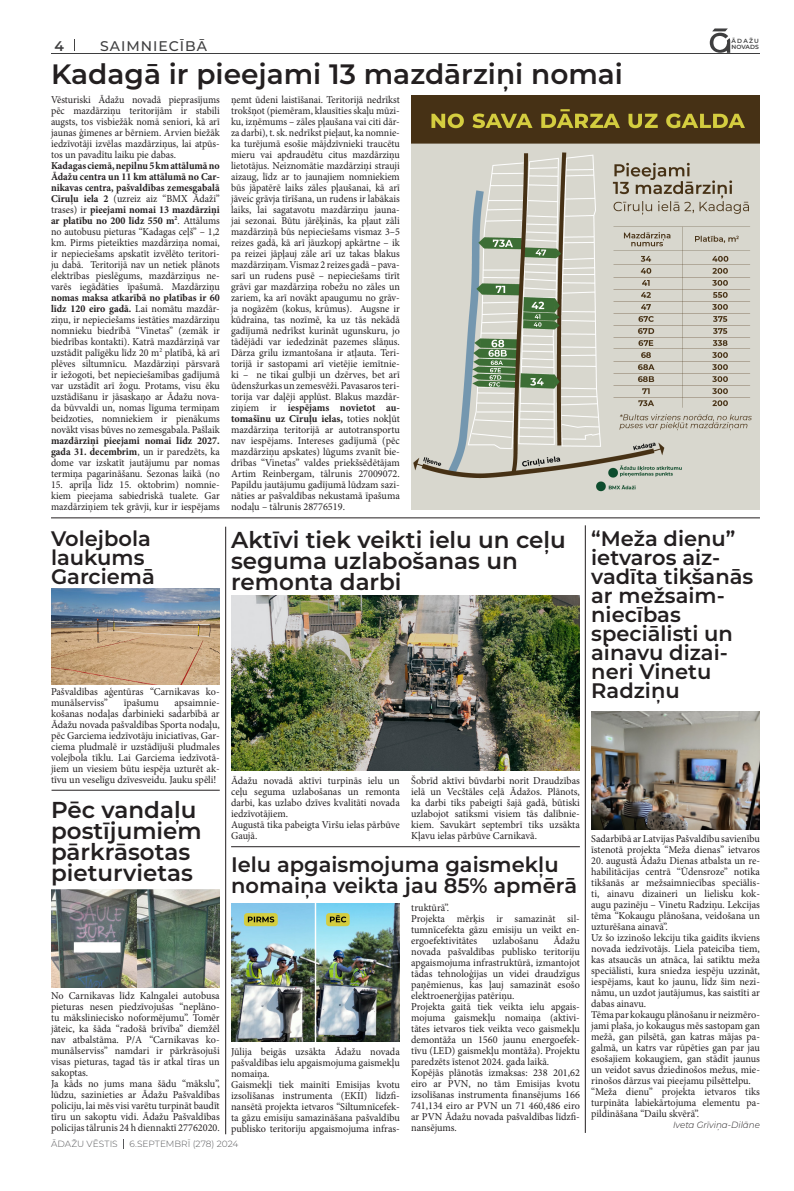
<style>
.page{position:relative;width:794px;height:1191px;background:#fff}
.page>*{position:absolute;margin:0;border:0;box-sizing:border-box;transform-origin:0 0}
.Nobeiguma_zīmīte{font:600 28px "Montserrat";color:#231f20}
.Nobeiguma_zīmīte-2{font:600 23px/21px "Montserrat";color:#231f20}
.Nobeiguma_zīmīte-3{font:600 21px/19px "Montserrat";color:#231f20}
.bibl2{font:500 14px "Montserrat";letter-spacing:.07em;color:#3e3e3f}
.t1{font:600 14px "Montserrat";color:#3e3e3f}
.bibl2-2{font:10.5px/11px "Minion Pro";color:#231f20;text-align:justify}
.bibl2-3{font:10.5px/11px "Minion Pro";color:#231f20;text-align:justify;scale:.95 1}
.t2{font:300 9px "Montserrat";color:#57585a}
.bibl2-4{font:italic 300 9px "Montserrat";color:#231f20}
.t3{font:600 6px "Montserrat";color:#3e3e3f}
.s1{font-weight:700}
</style>
<div class="page">
<hr style="left:51px;top:53px;width:709px;height:1px;background:#3e3e3f">
<svg style="left:710px;top:28px;width:20px;height:25px"></svg>
<img style="left:51px;top:889px;width:169px;height:98px">
<img style="left:51px;top:589px;width:169px;height:95px">
<img style="left:231px;top:903px;width:169px;height:138px">
<img style="left:231px;top:595px;width:349px;height:175px">
<img style="left:591px;top:711px;width:169px;height:118px">
<img style="left:411px;top:96px;width:349px;height:414px">
<hr style="left:51px;top:517px;width:709px;height:1px;background:#231f20">
<hr style="left:231px;top:846px;width:349px;height:1px;background:#231f20">
<hr style="left:52px;top:790px;width:168px;height:1px;background:#231f20">
<hr style="left:585px;top:525px;width:1px;height:607px;background:#231f20">
<hr style="left:225px;top:526px;width:1px;height:608px;background:#231f20">
<h3 class="t1" style="left:54px;top:36px;width:11px">4</h3>
<p class="t3" style="left:731px;top:37px;width:29px">ĀDAŽU</p>
<p class="bibl2" style="left:100px;top:36px;width:108px">SAIMNIECĪBĀ</p>
<p class="t3" style="left:731px;top:43px;width:29px">NOVADS</p>
<p class="Nobeiguma_zīmīte" style="left:51px;top:54px;width:573px">Kadagā ir pieejami 13 mazdārziņi nomai</p>
<p class="bibl2-3" style="left:51px;top:94px;width:179px">Vēsturiski Ādažu novadā pieprasījums pēc mazdārziņu teritorijām ir stabili augsts, tos visbiežāk nomā seniori, kā arī jaunas ģimenes ar bērniem. Arvien biežāk iedzīvotāji izvēlas mazdārziņus, lai atpūs&shy;tos un pavadītu laiku pie dabas.</p>
<p class="bibl2-3" style="left:51px;top:160px;width:179px"><span class="s1">Kadagas ciemā, nepilnu 5 km attālumā no Ādažu centra un 11 km attālumā no Car&shy;nikavas centra, pašvaldības zemesgabalā Cīruļu iela 2</span> (uzreiz aiz “BMX Ādaži” trases) ir <span class="s1">pieejami nomai 13 mazdārziņi ar platību no 200 līdz 550 m</span><sup>2</sup>. Attālums no autobusu pieturas “Kadagas ceļš” – 1,2 km. Pirms pieteikties mazdārziņa nomai, ir nepieciešams apskatīt izvēlēto teritori&shy;ju dabā. Teritorijā nav un netiek plānots elektrības pieslēgums, mazdārziņus ne&shy;varēs iegādāties īpašumā. Mazdārziņu <span class="s1">nomas maksa atkarībā no platības ir 60 līdz 120 eiro gadā.</span> Lai nomātu mazdār&shy;ziņu, ir nepieciešams iestāties mazdārziņu nomnieku biedrībā “Vinetas” (zemāk ir biedrības kontakti). Katrā mazdārziņā var uzstādīt palīgēku līdz 20 m<sup>2</sup> platībā, kā arī plēves siltumnīcu. Mazdārziņi pārsvarā ir iežogoti, bet nepieciešamības gadījumā var uzstādīt arī žogu. Protams, visu ēku uzstādīšanu ir jāsaskaņo ar Ādažu nova&shy;da būvvaldi un, nomas līguma termiņam beidzoties, nomniekiem ir pienākums novākt visas būves no zemesgabala. Pašlaik <span class="s1">mazdārziņi pieejami nomai līdz 2027. gada 31. decembrim</span>, un ir paredzēts, ka dome var izskatīt jautājumu par nomas termiņa pagarināšanu. Sezonas laikā (no</p>
<p class="bibl2-3" style="left:51px;top:479px;width:179px">15. aprīļa līdz 15. oktobrim) nomnie&shy;kiem pieejama sabiedriskā tualete. Gar mazdārziņiem tek grāvji, kur ir iespējams</p>
<p class="Nobeiguma_zīmīte-3" style="left:51px;top:528px;width:105px">Volejbola laukums<br>Garciemā</p>
<p class="bibl2-3" style="left:231px;top:94px;width:179px">ņemt ūdeni laistīšanai. Teritorijā nedrīkst trokšņot (piemēram, klausīties skaļu mūzi&shy;ku, izņēmums – zāles pļaušana vai citi dār&shy;za darbi), t. sk. nedrīkst pieļaut, ka nomnie&shy;ka turējumā esošie mājdzīvnieki traucētu mieru vai apdraudētu citus mazdārziņu lietotājus. Neiznomātie mazdārziņi strauji aizaug, līdz ar to jaunajiem nomniekiem būs jāpatērē laiks zāles pļaušanai, kā arī jāveic grāvja tīrīšana, un rudens ir labākais laiks, lai sagatavotu mazdārziņu jauna&shy;jai sezonai. Būtu jārēķinās, ka pļaut zāli mazdārziņā būs nepieciešams vismaz 3–5 reizes gadā, kā arī jāuzkopj apkārtne – ik pa reizei jāpļauj zāle arī uz takas blakus mazdārziņam. Vismaz 2 reizes gadā – pava&shy;sarī un rudens pusē – nepieciešams tīrīt grāvi gar mazdārziņa robežu no zāles un zariem, ka arī novākt apaugumu no grāv&shy;ja nogāzēm (kokus, krūmus). Augsne ir kūdraina, tas nozīmē, ka uz tās nekādā gadījumā nedrīkst kurināt ugunskuru, jo tādējādi var iededzināt pazemes slāņus.<br>Dārza grilu izmantošana ir atļauta. Teri&shy;torijā ir sastopami arī vietējie iemītnie&shy;ki – ne tikai gulbji un dzērves, bet arī ūdensžurkas un zemesvēži. Pavasaros teri&shy;torija var daļēji applūst. Blakus mazdār&shy;ziņiem ir <span class="s1">iespējams novietot au&shy;tomašīnu uz Cīruļu ielas,</span> toties nokļūt mazdārziņa teritorijā ar autotransportu nav iespējams. Intereses gadījumā (pēc mazdārziņu apskates) lūgums zvanīt bie&shy;drības “Vinetas” valdes priekšsēdētājam Artim Reinbergam, tālrunis 27009072.<br>Papildu jautājumu gadījumā lūdzam sazi&shy;nāties ar pašvaldības nekustamā īpašuma nodaļu – tālrunis 28776519.</p>
<p class="Nobeiguma_zīmīte-2" style="left:231px;top:528px;width:336px">Aktīvi tiek veikti ielu un ceļu seguma uzlabošanas un remonta darbi</p>
<p class="bibl2-2" style="left:51px;top:686px;width:170px">Pašvaldības aģentūras “Carnikavas ko&shy;munālserviss”</p>
<p class="bibl2-2" style="left:124px;top:697px;width:37px">īpašumu</p>
<p class="bibl2-2" style="left:51px;top:697px;width:170px;text-indent:124px">apsaimnie&shy;košanas nodaļas darbinieki sadarbībā ar Ādažu novada pašvaldības Sporta nodaļu, pēc Garciema iedzīvotāju iniciatīvas, Gar&shy;ciema pludmalē ir uzstādījuši pludmales volejbola tīklu. Lai Garciema iedzīvotā&shy;jiem un viesiem būtu iespēja uzturēt ak&shy;tīvu un veselīgu dzīvesveidu. Jauku spēli!</p>
<p class="Nobeiguma_zīmīte-2" style="left:51px;top:798px;width:152px">Pēc vandaļu postījumiem pārkrāsotas pieturvietas</p>
<p class="bibl2-2" style="left:51px;top:990px;width:170px">No Carnikavas līdz Kalngalei autobusa pieturas nesen piedzīvojušas “neplāno&shy;tu māksliniecisko noformējumu”. Tomēr jāteic, ka šāda “radošā brīvība” diemžēl nav atbalstāma. P/A “Carnikavas ko&shy;munālserviss” namdari ir pārkrāsojuši visas pieturas, tagad tās ir atkal tīras un sakoptas.</p>
<p class="bibl2-2" style="left:51px;top:1078px;width:170px">Ja kāds no jums mana šādu “mākslu”, lūdzu, sazinieties ar Ādažu Pašvaldības policiju, lai mēs visi varētu turpināt baudīt tīru un sakoptu vidi. Ādažu Pašvaldības policijas tālrunis 24 h diennaktī 27762020.</p>
<p class="bibl2-2" style="left:231px;top:775px;width:170px">Ādažu novadā aktīvi turpinās ielu un ceļu seguma uzlabošanas un remonta darbi, kas uzlabo dzīves kvalitāti novada iedzīvotājiem.</p>
<p class="bibl2-2" style="left:231px;top:819px;width:170px">Augustā tika pabeigta Viršu ielas pārbūve<br>Gaujā.</p>
<p class="bibl2-2" style="left:411px;top:775px;width:170px">Šobrīd aktīvi būvdarbi norit Draudzības ielā un Vecštāles ceļā Ādažos. Plānots, ka darbi tiks pabeigti šajā gadā, būtiski uzlabojot satiksmi visiem tās dalībnie&shy;kiem. Savukārt septembrī tiks uzsākta Kļavu ielas pārbūve Carnikavā.</p>
<p class="Nobeiguma_zīmīte-3" style="left:231px;top:853px;width:348px;line-height:21px">Ielu apgaismojuma gaismekļu nomaiņa veikta jau 85% apmērā</p>
<p class="bibl2-2" style="left:231px;top:1046px;width:170px">Jūlija beigās uzsākta Ādažu novada pašvaldības ielu apgaismojuma gaismekļu nomaiņa.</p>
<p class="bibl2-2" style="left:231px;top:1079px;width:170px">Gaismekļi tiek mainīti Emisijas kvotu izsolīšanas instrumenta (EKII) līdzfi&shy;nansētā projekta ietvaros “Siltumnīcefek&shy;ta gāzu emisiju samazināšana pašvaldību publisko teritoriju apgaismojuma infras-</p>
<p class="bibl2-2" style="left:411px;top:902px;width:40px">truktūrā”.</p>
<p class="bibl2-2" style="left:411px;top:913px;width:170px">Projekta mērķis ir samazināt sil&shy;tumnīcefekta gāzu emisiju un veikt en&shy;ergoefektivitātes</p>
<p class="bibl2-2" style="left:411px;top:935px;width:170px;text-indent:142px">Ādažu novada pašvaldības publisko teritoriju apgaismojuma infrastruktūrā, izmantojot tādas tehnoloģijas un videi draudzīgus paņēmienus, kas ļauj samazināt esošo elektroenerģijas patēriņu.</p>
<p class="bibl2-2" style="left:411px;top:1001px;width:170px">Projekta gaitā tiek veikta ielu apgais&shy;mojuma gaismekļu nomaiņa (aktivi&shy;tātes ietvaros tiek veikta veco gaismekļu demontāža un 1560 jaunu energoefek&shy;tīvu (LED) gaismekļu montāža). Projektu paredzēts īstenot 2024. gada laikā.</p>
<p class="bibl2-2" style="left:411px;top:1067px;width:170px">Kopējās plānotās izmaksas: 238 201,62 eiro ar PVN, no tām Emisijas kvotu izsolīšanas instrumenta finansējums 166<br>741,134 eiro ar PVN un 71 460,486 eiro ar PVN Ādažu novada pašvaldības līdzfi&shy;nansējums.</p>
<p class="bibl2-2" style="left:492px;top:935px;width:48px">uzlabošanu</p>
<p class="t2" style="left:51px;top:1137px;width:68px">ĀDAŽU VĒSTIS</p>
<p class="t2" style="left:129px;top:1137px;width:111px">6.SEPTEMBRĪ (278) 2024</p>
<p class="Nobeiguma_zīmīte-3" style="left:591px;top:528px;width:164px">“Meža dienu” ietvaros aiz&shy;vadīta tikšanās ar mežsaim&shy;niecības speciālisti un ainavu dizai&shy;neri Vinetu<br>Radziņu</p>
<p class="bibl2-2" style="left:591px;top:833px;width:170px">Sadarbībā ar Latvijas Pašvaldību savienību īstenotā projekta “Meža dienas” ietvaros</p>
<p class="bibl2-2" style="left:591px;top:855px;width:170px">20. augustā Ādažu Dienas atbalsta un re&shy;habilitācijas centrā “Ūdensroze” notika tikšanās ar mežsaimniecības speciālis&shy;ti, ainavu dizaineri un lielisku kok&shy;augu pazinēju – Vinetu Radziņu. Lekcijas tēma “Kokaugu plānošana, veidošana un uzturēšana ainavā”.</p>
<p class="bibl2-2" style="left:591px;top:932px;width:170px">Uz šo izzinošo lekciju tika gaidīts ikviens novada iedzīvotājs. Liela pateicība tiem, kas atsaucās un atnāca, lai satiktu meža speciālisti, kura sniedza iespēju uzzināt, iespējams, kaut ko jaunu, līdz šim nezi&shy;nāmu, un uzdot jautājumus, kas saistīti ar dabas ainavu.</p>
<p class="bibl2-2" style="left:591px;top:1009px;width:170px">Tēma par kokaugu plānošanu ir neizmēro&shy;jami plaša, jo kokaugus mēs sastopam gan mežā, gan pilsētā, gan katras mājas pa&shy;galmā, un katrs var rūpēties gan par jau esošajiem kokaugiem, gan stādīt jaunus un veidot savus dziedinošos mežus, mie&shy;rinošos dārzus vai pieejamu pilsēttelpu.</p>
<p class="bibl2-2" style="left:591px;top:1086px;width:170px">“Meža dienu” projekta ietvaros tiks turpināta labiekārtojuma elementu pa&shy;pildināšana “Dailu skvērā”.</p>
<p class="bibl2-4" style="left:673px;top:1119px;width:88px">Iveta Grīviņa-Dilāne</p>
</div>
